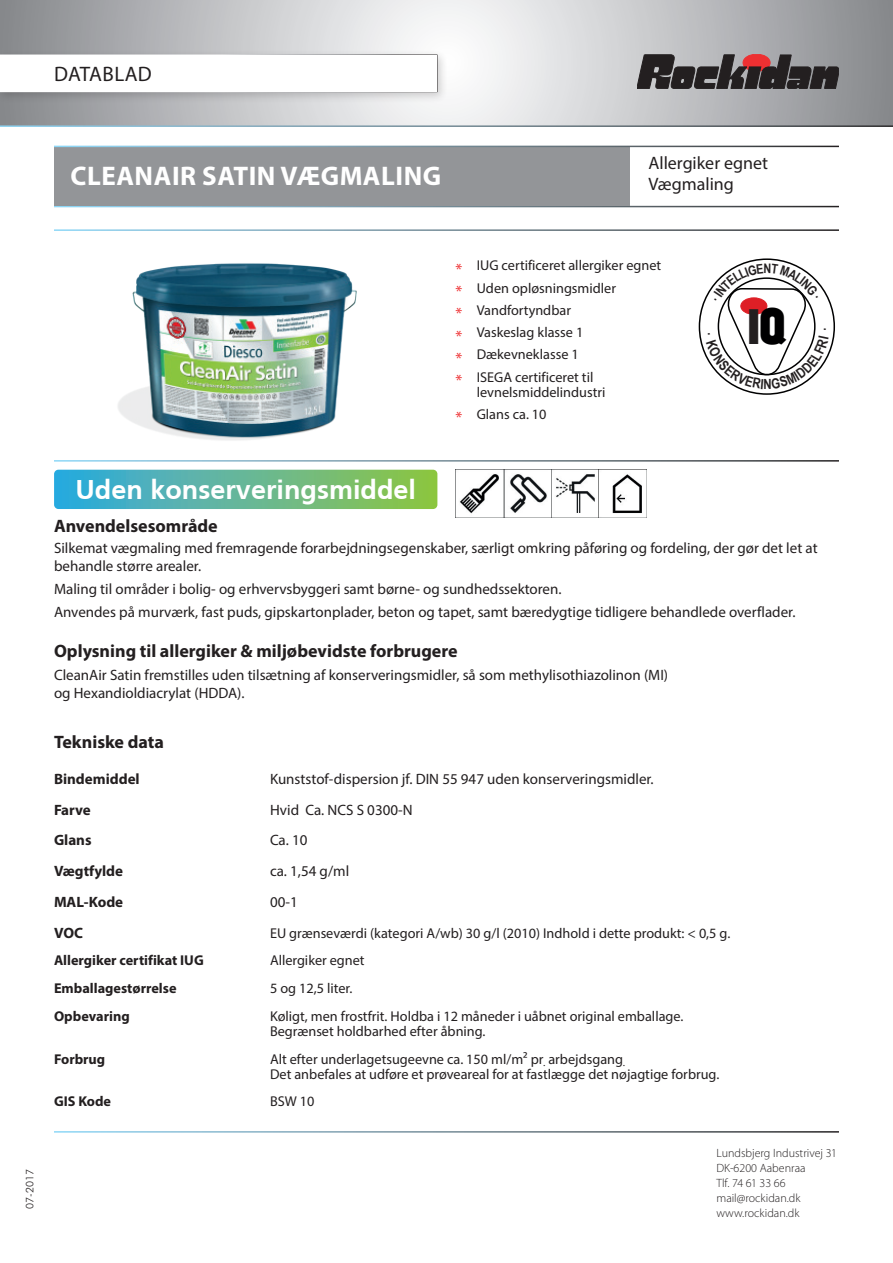
<style>
.page{position:relative;width:893px;height:1263px;background:#fff}
.page>*{position:absolute;margin:0;border:0;box-sizing:border-box;transform-origin:0 0}
.t1{font:46.35px "Narbonne";color:#231f20}
.t2{font:700 27px "Frutiger CE";color:#fff}
.t3{font:700 27px "Myriad Pro";letter-spacing:.02em;color:#fff}
.t4{font:21px "Myriad Pro";letter-spacing:.02em;color:#231f20}
.t5{font:700 18px "Myriad Pro";color:#231f20}
.t6{font:18px/21.6px "Myriad Pro";color:#231f20}
.t7{font:15px/18px "Myriad Pro";color:#231f20}
.t8{font:700 15px "Myriad Pro";color:#231f20}
.t9{font:14.25px/22.2px "Myriad Pro";color:#231f20}
.t10{font:700 14.25px "Myriad Pro";color:#231f20}
.t11{font:300 12px/15px "Myriad Pro";color:#231f20}
.t12{font:300 10.5px "Futura BT";color:#231f20}
.s1{font-size:16.5px;color:#ee3032}
.s2{font-size:47.7px;color:#000001}
</style>
<div class="page">
<svg style="left:0;top:0;width:893px;height:125px;background:#c3c4c7"></svg>
<div style="left:0;top:49px;width:449px;height:54px;background:#231f20;opacity:.2"></div>
<div style="left:0;top:55px;width:437px;height:37px;background:#fff"></div>
<svg style="left:637px;top:54px;width:202px;height:35px;background:#574c4e"></svg>
<div style="left:55px;top:146px;width:575px;height:60px;background:#939598"></div>
<hr style="left:54px;top:146px;width:785px;height:1px;background:#fff">
<img style="left:90px;top:263px;width:311px;height:198px">
<img style="left:455px;top:470px;width:192px;height:48px">
<svg style="left:54px;top:470px;width:383px;height:39px;background:#62b794"></svg>
<svg style="left:706px;top:264px;width:123px;height:125px"></svg>
<h3 class="t4" style="left:54px;top:61px;width:99px">DATABLAD</h3>
<h2 class="t3" style="left:70px;top:158px;width:372px">CLEANAIR SATIN VÆGMALING</h2>
<p class="t6" style="left:648px;top:152px;width:121px">Allergiker egnet<br>Vægmaling</p>
<p class="t9" style="left:455px;top:254px;width:207px"><span class="s1">*</span> IUG certificeret allergiker egnet <span class="s1">*</span> Uden opløsningsmidler<br><span class="s1">*</span> Vandfortyndbar<br><span class="s1">*</span> Vaskeslag klasse 1<br><span class="s1">*</span> Dækevneklasse 1<br><span class="s1">*</span> ISEGA certificeret til</p>
<p class="t9" style="left:455px;top:380px;width:152px;text-indent:21px">levnelsmiddelindustri <span class="s1">*</span> Glans ca. 10</p>
<h1 class="t1" style="left:747px;top:301px;width:39px">I<span class="s2">Q</span></h1>
<p class="t12" style="left:23px;top:1209px;width:41px;rotate:-90deg">07-2017</p>
<h2 class="t2" style="left:75px;top:473px;width:342px">Uden konserveringsmiddel</h2>
<p class="t5" style="left:54px;top:514px;width:165px">Anvendelsesområde</p>
<p class="t7" style="left:54px;top:539px;width:765px">Silkemat vægmaling med fremragende forarbejdningsegenskaber, særligt omkring påføring og fordeling, der gør det let at behandle større arealer.</p>
<p class="t7" style="left:54px;top:578px;width:743px;line-height:23.1px">Maling til områder i bolig- og erhvervsbyggeri samt børne- og sundhedssektoren.<br>Anvendes på murværk, fast puds, gipskartonplader, beton og tapet, samt bæredygtige tidligere behandlede overflader.</p>
<p class="t5" style="left:54px;top:639px;width:405px">Oplysning til allergiker &amp; miljøbevidste forbrugere</p>
<p class="t7" style="left:54px;top:666px;width:616px">CleanAir Satin fremstilles uden tilsætning af konserveringsmidler, så som methylisothiazolinon (MI) og Hexandioldiacrylat (HDDA).</p>
<p class="t5" style="left:54px;top:730px;width:111px">Tekniske data</p>
<p class="t8" style="left:54px;top:769px;width:87px">Bindemiddel</p>
<p class="t7" style="left:270px;top:769px;width:385px">Kunststof-dispersion jf. DIN 55 947 uden konserveringsmidler.</p>
<p class="t8" style="left:54px;top:800px;width:38px">Farve</p>
<p class="t7" style="left:270px;top:800px;width:144px">Hvid Ca. NCS S 0300-N</p>
<p class="t8" style="left:54px;top:830px;width:39px">Glans</p>
<p class="t7" style="left:270px;top:831px;width:39px">Ca. 10</p>
<p class="t8" style="left:54px;top:861px;width:71px">Vægtfylde</p>
<p class="t7" style="left:270px;top:862px;width:81px">ca. 1,54 g/ml</p>
<p class="t8" style="left:54px;top:892px;width:71px">MAL-Kode</p>
<p class="t7" style="left:270px;top:892px;width:29px">00-1</p>
<p class="t8" style="left:54px;top:923px;width:31px">VOC</p>
<p class="t9" style="left:270px;top:921px;width:462px">EU grænseværdi (kategori A/wb) 30 g/l (2010) Indhold i dette produkt: &lt; 0,5 g.</p>
<p class="t10" style="left:54px;top:951px;width:151px">Allergiker certifikat IUG</p>
<p class="t9" style="left:270px;top:949px;width:96px">Allergiker egnet</p>
<p class="t10" style="left:54px;top:979px;width:124px">Emballagestørrelse</p>
<p class="t9" style="left:270px;top:977px;width:84px">5 og 12,5 liter.</p>
<p class="t10" style="left:54px;top:1007px;width:77px">Opbevaring</p>
<p class="t9" style="left:270px;top:1008px;width:415px;line-height:15px">Køligt, men frostfrit. Holdba i 12 måneder i uåbnet original emballage.<br>Begrænset holdbarhed efter åbning.</p>
<p class="t10" style="left:54px;top:1049px;width:53px">Forbrug</p>
<p class="t9" style="left:270px;top:1051px;width:451px;line-height:15px">Alt efter underlagetsugeevne ca. 150 ml/m2 pr. arbejdsgang.<br>Det anbefales at udføre et prøveareal for at fastlægge det nøjagtige forbrug.</p>
<p class="t10" style="left:54px;top:1092px;width:59px">GIS Kode</p>
<p class="t9" style="left:270px;top:1090px;width:46px">BSW 10</p>
<p class="t11" style="left:716px;top:1145px;width:122px">Lundsbjerg Industrivej 31<br>DK-6200 Aabenraa<br>Tlf. 74 61 33 66 mail@rockidan.dk www.rockidan.dk</p>
</div>
